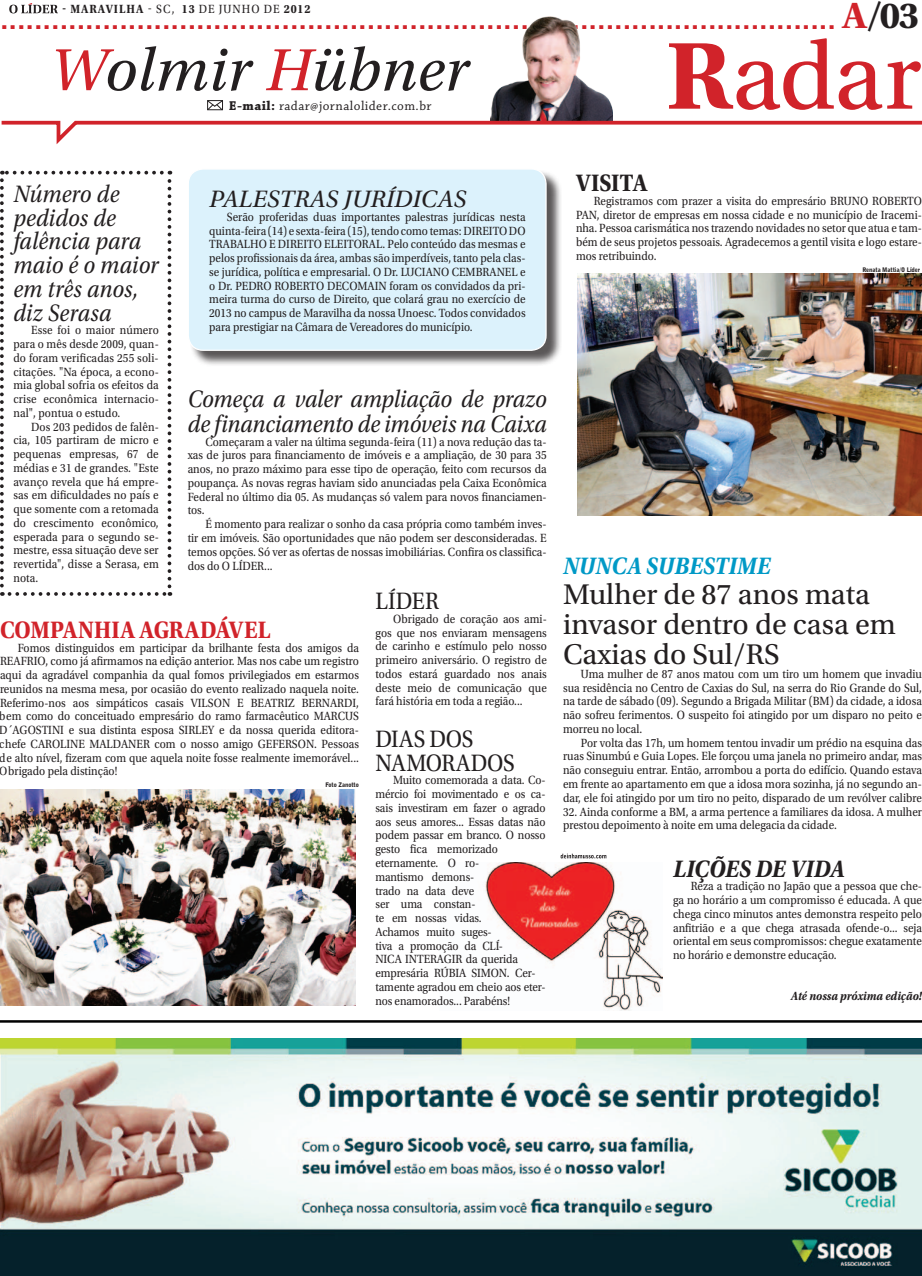
<style>
.page{position:relative;width:922px;height:1276px;background:#fff}
.page>*{position:absolute;margin:0;border:0;box-sizing:border-box;transform-origin:0 0}
.t1{font:100px "Utopia Std";color:#d1232a}
.t2{font:italic 62.5px "Utopia Std";letter-spacing:.01em;color:#231f20}
.t3{font:30px/30px "Utopia Std";color:#231f20}
.t4{font:italic 25px/23.8px "Utopia Std";letter-spacing:.005em;color:#231f20;scale:.9 1}
.t5{font:25px/23.8px "Utopia Std";letter-spacing:-.015em;color:#231f20;scale:.9 1}
.t6{font:italic 25px "Utopia Std";letter-spacing:.005em;color:#231f20}
.t7{font:700 25px "Utopia Std";letter-spacing:.005em;color:#d1232a;scale:.9 1}
.t8{font:italic 700 25px "Utopia Std";color:#0099c6;scale:.9 1}
.t9{font:italic 700 25px "Utopia Std";color:#231f20;scale:.9 1}
.t10{font:700 25px "Utopia Std";letter-spacing:-.005em;color:#231f20;scale:.9 1}
.t11{font:700 24.12px "Rockwell";color:#d1232a}
.t12{font:13.38px "Chaparral Pro";color:#231f20}
.t13{font:12.5px/13.8px "Utopia Std";color:#231f20;text-align:justify;scale:.9 1}
.t14{font:700 12.5px "Utopia Std";letter-spacing:.085em;color:#231f20;scale:.9 1}
.t15{font:italic 700 12.5px "Utopia Std";color:#231f20;scale:.9 1}
.t16{font:900 6.25px "Bell Gothic BT";letter-spacing:-.01em;color:#231f20;scale:.96 1}
.s1{font-family:"Utopia Std";font-size:38.25px}
.s2{font-family:"Utopia Std";font-size:38.25px;color:#231f20}
.s3{color:#d1232a}
.s4{font-weight:700}
.s5{font-weight:400}
</style>
<div class="page">
<svg style="left:9px;top:3px;width:49px;height:10px"></svg>
<div style="left:189px;top:170px;width:373px;height:197px;background:#231f20;opacity:.75"></div>
<div style="left:188px;top:169px;width:358px;height:181px;background:#dcf2fc;border-radius:15px"></div>
<div style="left:188px;top:168px;width:358px;height:183px;border:1px solid #fff;border-radius:15px"></div>
<img style="left:490px;top:17px;width:122px;height:102px">
<svg style="left:1px;top:119px;width:920px;height:25px"></svg>
<svg style="left:207px;top:100px;width:16px;height:11px"></svg>
<hr style="left:0;top:1020px;width:921px;height:2px;background:#000">
<img style="left:0;top:790px;width:355px;height:215px">
<svg style="left:0;top:171px;width:171px;height:425px"></svg>
<img style="left:577px;top:274px;width:344px;height:242px">
<svg style="left:560px;top:853px;width:46px;height:5px"></svg>
<img style="left:485px;top:862px;width:177px;height:148px">
<img style="left:0;top:1038px;width:921px;height:237px">
<h3 class="t11" style="left:0;top:6px;width:920px">.................................................................................................. <span class="s1">a</span><span class="s2">/03</span></h3>
<h2 class="t2" style="left:50px;top:36px;width:420px"><span class="s3">W</span>olmir <span class="s3">H</span>übner</h2>
<p class="t12" style="left:229px;top:98px;width:204px"><span class="s4">E-mail:</span> radar@jornalolider.com.br</p>
<p class="t14" style="left:62px;top:2px;width:277px">- MARAVILHA <span class="s5">- SC,</span> 13 <span class="s5">de JUNHO DE</span> 2012</p>
<h1 class="t1" style="left:665px;top:22px;width:257px"><span class="s4">R</span>adar</h1>
<h3 class="t4" style="left:13px;top:182px;width:163px">Número de pedidos de falência para maio é o maior em três anos, diz Serasa</h3>
<p class="t13" style="left:13px;top:324px;width:163px;text-indent:18px">Esse foi o maior número para o mês desde 2009, quan&shy;do foram verificadas 255 soli&shy;citações. "Na época, a econo&shy;mia global sofria os efeitos da crise econômica internacio&shy;nal", pontua o estudo.</p>
<p class="t13" style="left:13px;top:420px;width:163px;text-indent:18px">Dos 203 pedidos de falên&shy;cia, 105 partiram de micro e pequenas empresas, 67 de médias e 31 de grandes. "Este avanço revela que há empre&shy;sas em dificuldades no país e que somente com a retomada do crescimento econômico, esperada para o segundo se&shy;mestre, essa situação deve ser revertida", disse a Serasa, em nota.</p>
<h3 class="t6" style="left:209px;top:185px;width:258px">PALESTRAS JURÍDICAS</h3>
<p class="t13" style="left:209px;top:210px;width:353px;text-indent:18px">Serão proferidas duas importantes palestras jurídicas nesta quinta-feira (14) e sexta-feira (15), tendo como temas: DIREITO DO TRABALHO E DIREITO ELEITORAL. Pelo conteúdo das mesmas e pelos profissionais da área, ambas são imperdíveis, tanto pela clas&shy;se jurídica, política e empresarial. O Dr. LUCIANO CEMBRANEL e o Dr. PEDRO ROBERTO DECOMAIN foram os convidados da pri&shy;meira turma do curso de Direito, que colará grau no exercício de 2013 no campus de Maravilha da nossa Unoesc. Todos convidados para prestigiar na Câmara de Vereadores do município.</p>
<h3 class="t4" style="left:188px;top:387px;width:400px;line-height:25px">Começa a valer ampliação de prazo de financiamento de imóveis na Caixa</h3>
<p class="t13" style="left:188px;top:435px;width:400px;text-indent:18px">Começaram a valer na última segunda-feira (11) a nova redução das ta&shy;xas de juros para financiamento de imóveis e a ampliação, de 30 para 35 anos, no prazo máximo para esse tipo de operação, feito com recursos da poupança. As novas regras haviam sido anunciadas pela Caixa Econômica Federal no último dia 05. As mudanças só valem para novos financiamen&shy;tos.</p>
<p class="t13" style="left:188px;top:517px;width:400px;text-indent:18px">É momento para realizar o sonho da casa própria como também inves&shy;tir em imóveis. São oportunidades que não podem ser desconsideradas. E temos opções. Só ver as ofertas de nossas imobiliárias. Confira os classifica&shy;dos do O LÍDER...</p>
<h3 class="t7" style="left:0;top:615px;width:302px">COMPANHIA AGRADÁVEL</h3>
<p class="t13" style="left:0;top:641px;width:400px;text-indent:18px">Fomos distinguidos em participar da brilhante festa dos amigos da REAFRIO, como já afirmamos na edição anterior. Mas nos cabe um registro aqui da agradável companhia da qual fomos privilegiados em estarmos reunidos na mesma mesa, por ocasião do evento realizado naquela noite.<br>Referimo-nos aos simpáticos casais VILSON E BEATRIZ BERNARDI, bem como do conceituado empresário do ramo farmacêutico MARCUS D´AGOSTINI e sua distinta esposa SIRLEY e da nossa querida editora&shy;chefe CAROLINE MALDANER com o nosso amigo GEFERSON. Pessoas de alto nível, fizeram com que aquela noite fosse realmente imemorável...<br>Obrigado pela distinção!</p>
<p class="t16" style="left:325px;top:781px;width:36px">Foto Zanotto</p>
<h3 class="t5" style="left:375px;top:589px;width:72px">LÍDER</h3>
<p class="t13" style="left:375px;top:612px;width:192px;text-indent:18px">Obrigado de coração aos ami&shy;gos que nos enviaram mensagens de carinho e estímulo pelo nosso primeiro aniversário. O registro de todos estará guardado nos anais deste meio de comunicação que fará história em toda a região...</p>
<h3 class="t5" style="left:375px;top:727px;width:156px">DIAS DOS<br>NAMORAD OS</h3>
<p class="t13" style="left:375px;top:774px;width:190px;text-align:left;text-indent:18px">Muito comemorada a data. Co&shy;mércio foi movimentado e os ca&shy;sais investiram em fazer o agrado aos seus amores... Essas datas não podem passar em branco. O nosso gesto fica memorizado eternamente. O ro-<br>mantismo demons-<br>trado na data deve<br>ser uma constan-<br>te em nossas vidas.<br>Achamos muito suges-<br>tiva a promoção da CLÍ-<br>NICA INTERAGIR da querida empresária RÚBIA SIMON. Cer&shy;tamente agradou em cheio aos eter&shy;nos enamorados... Parabéns!</p>
<h3 class="t10" style="left:576px;top:168px;width:81px">VISITA</h3>
<p class="t13" style="left:576px;top:194px;width:386px;text-indent:18px">Registramos com prazer a visita do empresário BRUNO ROBERTO PAN, diretor de empresas em nossa cidade e no município de Iracemi&shy;nha. Pessoa carismática nos trazendo novidades no setor que atua e tam&shy;bém de seus projetos pessoais. Agradecemos a gentil visita e logo estare&shy;mos retribuindo.</p>
<p class="t16" style="left:862px;top:266px;width:62px">Renata Mattia/O Líder</p>
<h3 class="t8" style="left:563px;top:551px;width:19px">NUNCA</h3>
<h3 class="t8" style="left:646px;top:551px;width:140px">SUBESTIME</h3>
<h3 class="t3" style="left:563px;top:580px;width:334px">Mulher de 87 anos mata invasor dentro de casa em<br>Caxias do Sul/RS</h3>
<p class="t13" style="left:563px;top:667px;width:400px;text-indent:18px">Uma mulher de 87 anos matou com um tiro um homem que invadiu sua residência no Centro de Caxias do Sul, na serra do Rio Grande do Sul, na tarde de sábado (09). Segundo a Brigada Militar (BM) da cidade, a idosa não sofreu ferimentos. O suspeito foi atingido por um disparo no peito e morreu no local.</p>
<p class="t13" style="left:563px;top:736px;width:400px;text-indent:18px">Por volta das 17h, um homem tentou invadir um prédio na esquina das ruas Sinumbú e Guia Lopes. Ele forçou uma janela no primeiro andar, mas não conseguiu entrar. Então, arrombou a porta do edifício. Quando estava em frente ao apartamento em que a idosa mora sozinha, já no segundo an&shy;dar, ele foi atingido por um tiro no peito, disparado de um revólver calibre</p>
<p class="t13" style="left:563px;top:805px;width:400px">32. Ainda conforme a BM, a arma pertence a familiares da idosa. A mulher prestou depoimento à noite em uma delegacia da cidade.</p>
<h3 class="t9" style="left:673px;top:854px;width:163px">LIÇÕES DE VIDA</h3>
<p class="t13" style="left:673px;top:879px;width:278px;text-indent:18px">Reza a tradição no Japão que a pessoa que che&shy;ga no horário a um compromisso é educada. A que chega cinco minutos antes demonstra respeito pelo anfitrião e a que chega atrasada ofende-o... seja oriental em seus compromissos: chegue exatamente no horário e demonstre educação.</p>
<p class="t15" style="left:790px;top:989px;width:147px">Até nossa próxima edição!</p>
</div>
